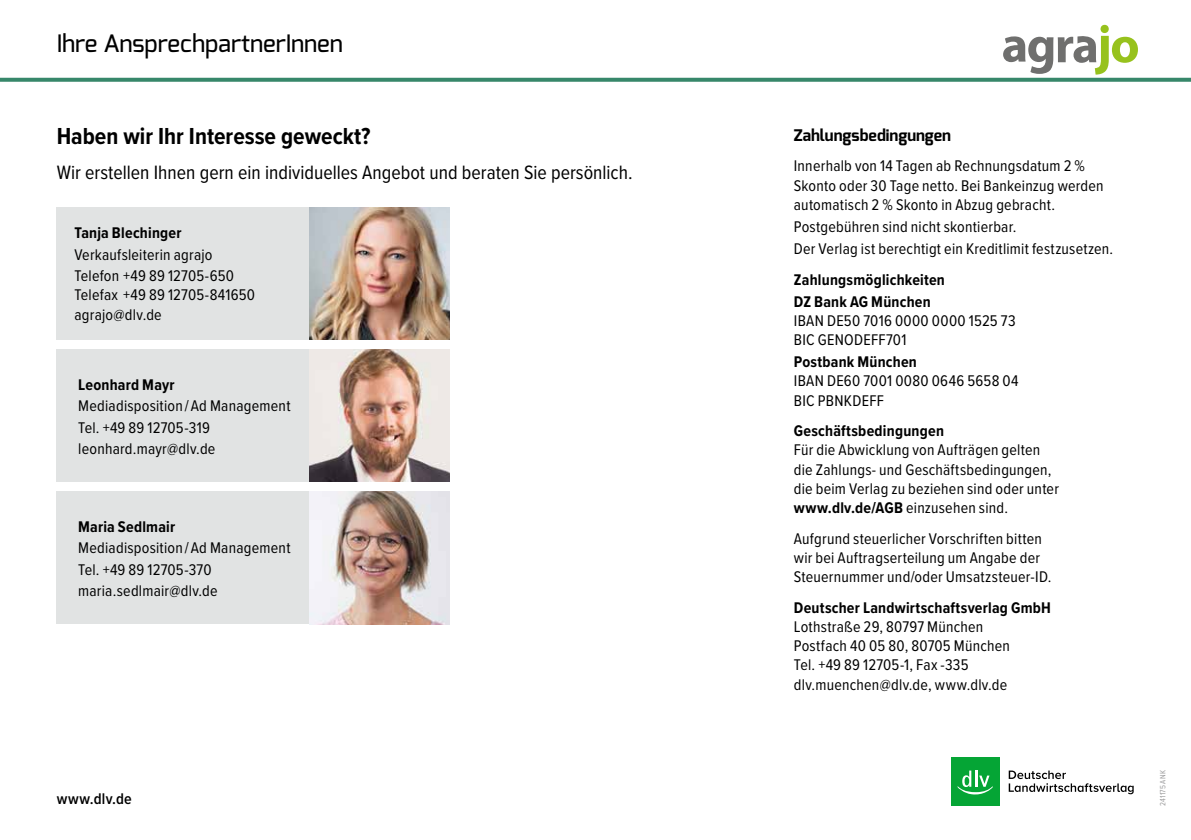
<style>
.page{position:relative;width:1191px;height:840px;background:#fff}
.page>*{position:absolute;margin:0;border:0;box-sizing:border-box;transform-origin:0 0}
.t1{font:700 24px "Proxima Nova Cond";color:#000}
.t2{font:500 24px "Exo";color:#000}
.t3{font:20px "Proxima Nova Cond";color:#000}
.t4{font:16px/19.2px "Proxima Nova Cond";letter-spacing:.015em;color:#000}
.t5{font:700 16px/22px "Proxima Nova Cond";letter-spacing:.015em;color:#000}
.t6{font:700 16px "Exo";color:#000}
.t7{font:600 16px "Proxima Nova Cond";letter-spacing:.02em;color:#000}
.t8{font:8px "Proxima Nova Cond";letter-spacing:.025em;color:#9c9c9d}
.s1{font-weight:700}
</style>
<div class="page">
<svg style="left:0;top:78px;width:1191px;height:4px;background:#428e72"></svg>
<div style="left:57px;top:207px;width:393px;height:132px;background:#e1e3e3"></div>
<div style="left:951px;top:757px;width:48px;height:48px;background:#05a535"></div>
<svg style="left:957px;top:770px;width:36px;height:25px"></svg>
<svg style="left:1008px;top:770px;width:125px;height:23px"></svg>
<img style="left:310px;top:207px;width:139px;height:132px">
<div style="left:57px;top:349px;width:392px;height:132px;background:#e1e3e3"></div>
<img style="left:310px;top:349px;width:139px;height:132px">
<div style="left:57px;top:491px;width:392px;height:132px;background:#e1e3e3"></div>
<img style="left:310px;top:491px;width:131px;height:132px">
<svg style="left:1003px;top:35px;width:135px;height:40px"></svg>
<div style="left:1100px;top:25px;width:8px;height:8px;background:#97c21d;border-radius:50%"></div>
<h1 class="t2" style="left:57px;top:28px;width:288px">Ihre AnsprechpartnerInnen</h1>
<h1 class="t1" style="left:57px;top:118px;width:315px">Haben wir Ihr Interesse geweckt?</h1>
<p class="t3" style="left:57px;top:158px;width:577px">Wir erstellen Ihnen gern ein individuelles Angebot und beraten Sie persönlich.</p>
<p class="t5" style="left:74px;top:221px;width:109px">Tanja Blechinger</p>
<p class="t4" style="left:74px;top:243px;width:161px;line-height:21.6px">Verkaufsleiterin agrajo<br>Telefon +49 89 12705-650</p>
<p class="t4" style="left:74px;top:285px;width:182px">Telefax +49 89 12705-841650 agrajo@dlv.de</p>
<p class="t5" style="left:78px;top:372px;width:98px">Leonhard Mayr</p>
<p class="t4" style="left:78px;top:394px;width:214px;line-height:21.6px">Mediadisposition / Ad Management<br>Tel. +49 89 12705-319 leonhard.mayr@dlv.de</p>
<p class="t5" style="left:78px;top:514px;width:99px">Maria Sedlmair</p>
<p class="t4" style="left:78px;top:536px;width:214px;line-height:21.6px">Mediadisposition / Ad Management<br>Tel. +49 89 12705-370 maria.sedlmair@dlv.de</p>
<p class="t7" style="left:57px;top:786px;width:77px">www.dlv.de</p>
<p class="t6" style="left:794px;top:125px;width:159px">Zahlungsbedingungen</p>
<p class="t4" style="left:794px;top:156px;width:311px">Innerhalb von 14 Tagen ab Rechnungsdatum 2 %<br>Skonto oder 30 Tage netto. Bei Bankeinzug werden automatisch 2 % Skonto in Abzug gebracht.</p>
<p class="t4" style="left:794px;top:215px;width:321px;line-height:22px">Postgebühren sind nicht skontierbar.<br>Der Verlag ist berechtigt ein Kreditlimit festzusetzen.</p>
<p class="t5" style="left:794px;top:268px;width:153px">Zahlungsmöglichkeiten<br>DZ Bank AG München</p>
<p class="t4" style="left:794px;top:310px;width:223px">IBAN DE50 7016 0000 0000 1525 73<br>BIC GENODEFF701</p>
<p class="t5" style="left:794px;top:350px;width:125px">Postbank München</p>
<p class="t4" style="left:794px;top:370px;width:226px">IBAN DE60 7001 0080 0646 5658 04<br>BIC PBNKDEFF</p>
<p class="t5" style="left:794px;top:419px;width:152px">Geschäftsbedingungen</p>
<p class="t4" style="left:794px;top:439px;width:267px">Für die Abwicklung von Aufträgen gelten die Zahlungs- und Geschäftsbedingungen, die beim Verlag zu beziehen sind oder unter <span class="s1">www.dlv.de/AGB</span> einzusehen sind.</p>
<p class="t4" style="left:794px;top:527px;width:259px">Aufgrund steuerlicher Vorschriften bitten wir bei Auftragserteilung um Angabe der<br>Steuernummer und/oder Umsatzsteuer-ID.</p>
<p class="t5" style="left:794px;top:595px;width:259px">Deutscher Landwirtschaftsverlag GmbH</p>
<p class="t4" style="left:794px;top:616px;width:218px">Lothstraße 29, 80797 München<br>Postfach 40 05 80, 80705 München<br>Tel. +49 89 12705-1, Fax -335 dlv.muenchen@dlv.de, www.dlv.de</p>
<p class="t8" style="left:1157px;top:805px;width:37px;rotate:-90deg">241175 ANK</p>
</div>
